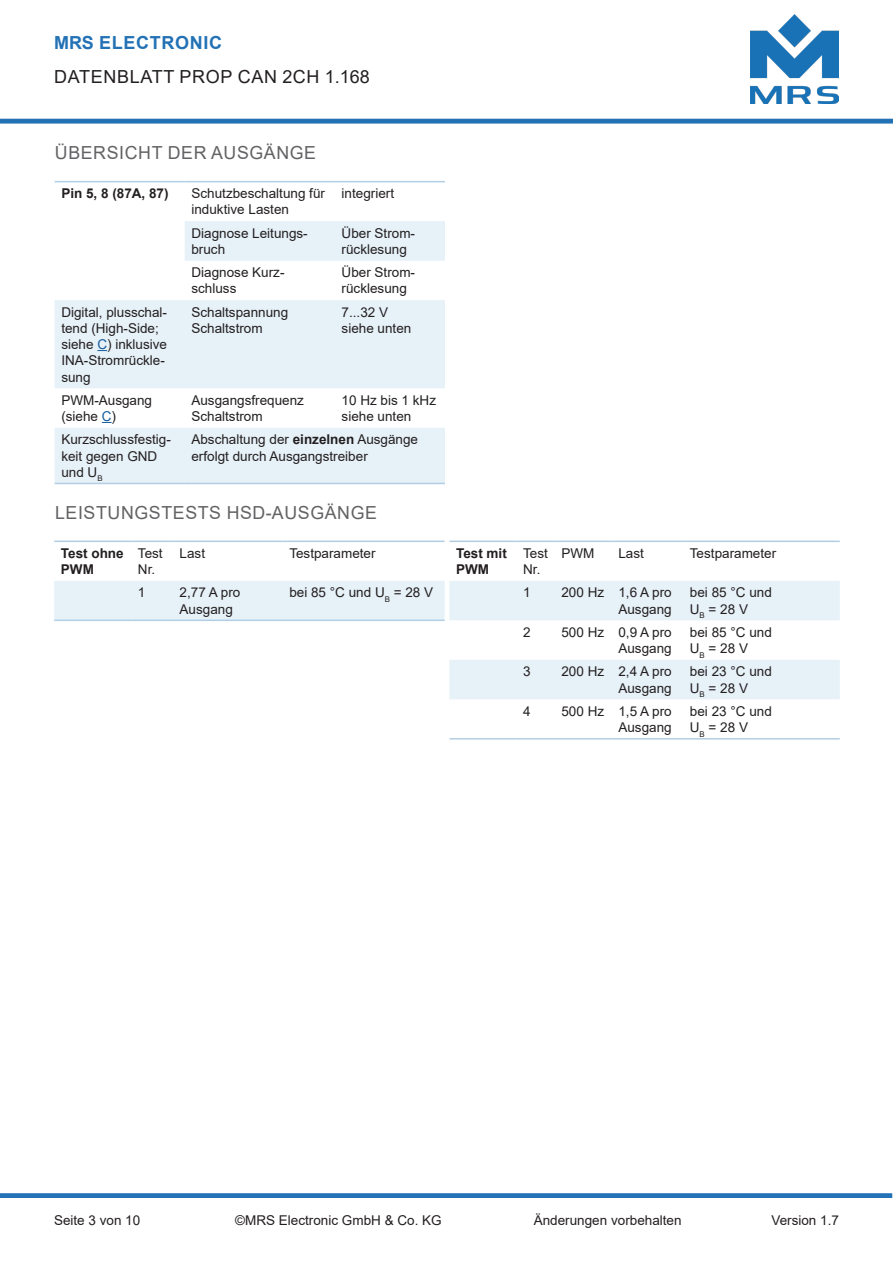
<style>
.page{position:relative;width:893px;height:1263px;background:#fff}
.page>*{position:absolute;margin:0;border:0;box-sizing:border-box;transform-origin:0 0}
.t1{font:18px "Arial";letter-spacing:.035em;color:#636366}
.t2{font:18px "Arial";letter-spacing:.035em;color:#231f20}
.t3{font:700 18px "Arial";letter-spacing:.035em;color:#2372b5}
.Text{font:13.5px/16.2px "Arial";color:#231f20}
.Text-2{font:700 13.5px/16.2px "Arial";color:#231f20}
.s1{color:#175d9e}
.s2{font-weight:700}
</style>
<div class="page">
<img style="left:750px;top:15px;width:89px;height:88px">
<div style="left:0;top:1193px;width:892px;height:5px;background:#2372b5"></div>
<hr style="left:0;top:119px;width:893px;height:4px;background:#2372b5">
<svg style="left:55px;top:221px;width:390px;height:262px;fill:#e6f1f8"></svg>
<hr style="left:55px;top:181px;width:130px;height:1px;background:#b2cee5">
<hr style="left:185px;top:181px;width:150px;height:1px;background:#b2cee5">
<hr style="left:335px;top:181px;width:110px;height:1px;background:#b2cee5">
<hr style="left:55px;top:483px;width:130px;height:1px;background:#b2cee5">
<hr style="left:185px;top:483px;width:150px;height:1px;background:#b2cee5">
<hr style="left:335px;top:483px;width:110px;height:1px;background:#b2cee5">
<div style="left:54px;top:581px;width:391px;height:38px;background:#e6f1f8"></div>
<hr style="left:54px;top:541px;width:77px;height:1px;background:#b2cee5">
<hr style="left:131px;top:541px;width:42px;height:1px;background:#b2cee5">
<hr style="left:173px;top:541px;width:110px;height:1px;background:#b2cee5">
<hr style="left:283px;top:541px;width:162px;height:1px;background:#b2cee5">
<hr style="left:54px;top:619px;width:77px;height:2px;background:#b2cee5">
<hr style="left:131px;top:619px;width:42px;height:2px;background:#b2cee5">
<hr style="left:173px;top:619px;width:110px;height:2px;background:#b2cee5">
<hr style="left:283px;top:619px;width:162px;height:2px;background:#b2cee5">
<svg style="left:449px;top:581px;width:391px;height:118px;fill:#e6f1f8"></svg>
<hr style="left:449px;top:541px;width:67px;height:1px;background:#b2cee5">
<hr style="left:516px;top:541px;width:39px;height:1px;background:#b2cee5">
<hr style="left:555px;top:541px;width:57px;height:1px;background:#b2cee5">
<hr style="left:612px;top:541px;width:71px;height:1px;background:#b2cee5">
<hr style="left:683px;top:541px;width:157px;height:1px;background:#b2cee5">
<hr style="left:449px;top:738px;width:67px;height:1px;background:#b2cee5">
<hr style="left:516px;top:738px;width:39px;height:1px;background:#b2cee5">
<hr style="left:555px;top:738px;width:57px;height:1px;background:#b2cee5">
<hr style="left:612px;top:738px;width:71px;height:1px;background:#b2cee5">
<hr style="left:683px;top:738px;width:157px;height:1px;background:#b2cee5">
<h1 class="t3" style="left:54px;top:30px;width:169px">MRS ELECTRONIC</h1>
<h1 class="t2" style="left:54px;top:64px;width:317px">DATENBLATT PROP CAN 2CH 1.168</h1>
<p class="t1" style="left:55px;top:140px;width:263px">ÜBERSICHT DER AUSGÄNGE</p>
<p class="Text-2" style="left:61px;top:186px;width:109px">Pin 5, 8 (87A, 87)</p>
<p class="Text" style="left:191px;top:185px;width:135px">Schutzbeschaltung für induktive Lasten</p>
<p class="Text" style="left:342px;top:185px;width:54px">integriert</p>
<p class="Text" style="left:191px;top:225px;width:118px">Diagnose Leitungs&shy;bruch</p>
<p class="Text" style="left:342px;top:225px;width:75px">Über Strom&shy;rücklesung</p>
<p class="Text" style="left:191px;top:264px;width:95px">Diagnose Kurz&shy;schluss</p>
<p class="Text" style="left:342px;top:264px;width:75px">Über Strom&shy;rücklesung</p>
<p class="Text" style="left:61px;top:304px;width:107px">Digital, plusschal&shy;tend (High-Side; siehe <span class="s1">C</span>) inklusive</p>
<p class="Text" style="left:61px;top:352px;width:105px">INA-Stromrückle&shy;sung</p>
<p class="Text" style="left:342px;top:304px;width:48px">7...32 V</p>
<p class="Text" style="left:342px;top:320px;width:71px">siehe unten</p>
<p class="Text" style="left:191px;top:304px;width:98px">Schaltspannung</p>
<p class="Text" style="left:191px;top:320px;width:73px">Schaltstrom</p>
<p class="Text" style="left:61px;top:392px;width:92px">PWM-Ausgang (siehe <span class="s1">C</span>)</p>
<p class="Text" style="left:191px;top:392px;width:114px">Ausgangsfrequenz</p>
<p class="Text" style="left:191px;top:408px;width:73px">Schaltstrom</p>
<p class="Text" style="left:342px;top:392px;width:96px">10 Hz bis 1 kHz</p>
<p class="Text" style="left:342px;top:408px;width:71px">siehe unten</p>
<p class="Text" style="left:61px;top:431px;width:111px">Kurzschlussfestig&shy;keit gegen GND und U<sub>B</sub></p>
<p class="Text" style="left:191px;top:431px;width:228px">Abschaltung der <span class="s2">einzelnen</span> Ausgänge erfolgt durch Ausgangstreiber</p>
<p class="t1" style="left:55px;top:500px;width:323px">LEISTUNGSTESTS HSD-AUSGÄNGE</p>
<p class="Text-2" style="left:61px;top:545px;width:64px">Test ohne<br>PWM</p>
<p class="Text" style="left:138px;top:545px;width:26px">Test<br>Nr.</p>
<p class="Text" style="left:180px;top:545px;width:27px">Last</p>
<p class="Text" style="left:289px;top:545px;width:88px">Testparameter</p>
<p class="Text" style="left:138px;top:584px;width:9px">1</p>
<p class="Text" style="left:180px;top:584px;width:62px">2,77 A pro<br>Ausgang</p>
<p class="Text" style="left:289px;top:584px;width:145px">bei 85 °C und U<sub>B</sub> = 28 V</p>
<p class="Text-2" style="left:456px;top:545px;width:52px">Test mit<br>PWM</p>
<p class="Text" style="left:523px;top:545px;width:26px">Test<br>Nr.</p>
<p class="Text" style="left:561px;top:545px;width:34px">PWM</p>
<p class="Text" style="left:618px;top:545px;width:27px">Last</p>
<p class="Text" style="left:690px;top:545px;width:88px">Testparameter</p>
<p class="Text" style="left:523px;top:584px;width:9px">1</p>
<p class="Text" style="left:561px;top:584px;width:44px">200 Hz</p>
<p class="Text" style="left:618px;top:584px;width:55px">1,6 A pro<br>Ausgang</p>
<p class="Text" style="left:690px;top:584px;width:83px">bei 85 °C und</p>
<p class="Text" style="left:690px;top:601px;width:60px">U<sub>B</sub> = 28 V</p>
<p class="Text" style="left:523px;top:624px;width:9px">2</p>
<p class="Text" style="left:561px;top:624px;width:44px">500 Hz</p>
<p class="Text" style="left:618px;top:624px;width:55px">0,9 A pro<br>Ausgang</p>
<p class="Text" style="left:690px;top:624px;width:83px">bei 85 °C und</p>
<p class="Text" style="left:690px;top:640px;width:60px">U<sub>B</sub> = 28 V</p>
<p class="Text" style="left:523px;top:663px;width:9px">3</p>
<p class="Text" style="left:561px;top:663px;width:44px">200 Hz</p>
<p class="Text" style="left:618px;top:663px;width:55px">2,4 A pro<br>Ausgang</p>
<p class="Text" style="left:690px;top:663px;width:83px">bei 23 °C und</p>
<p class="Text" style="left:690px;top:680px;width:60px">U<sub>B</sub> = 28 V</p>
<p class="Text" style="left:523px;top:703px;width:9px">4</p>
<p class="Text" style="left:561px;top:703px;width:44px">500 Hz</p>
<p class="Text" style="left:618px;top:703px;width:55px">1,5 A pro<br>Ausgang</p>
<p class="Text" style="left:690px;top:703px;width:83px">bei 23 °C und</p>
<p class="Text" style="left:690px;top:719px;width:60px">U<sub>B</sub> = 28 V</p>
<p class="Text" style="left:54px;top:1212px;width:88px">Seite 3 von 10</p>
<p class="Text" style="left:235px;top:1212px;width:208px">©MRS Electronic GmbH &amp; Co. KG</p>
<p class="Text" style="left:534px;top:1212px;width:149px">Änderungen vorbehalten</p>
<p class="Text" style="left:771px;top:1212px;width:69px">Version 1.7</p>
</div>
